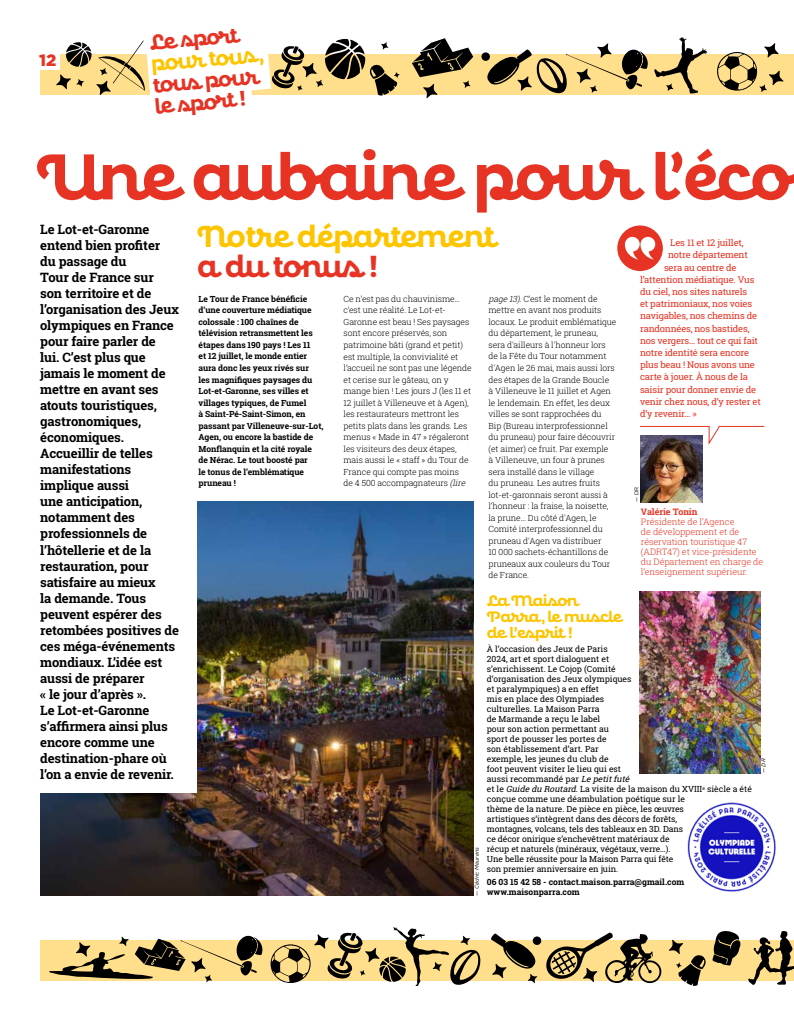
<style>
.page{position:relative;width:794px;height:1021px;background:#fff}
.page>*{position:absolute;margin:0;border:0;box-sizing:border-box;transform-origin:0 0}
.t1{font:700 63.6px "Confiteria Script";color:#e63323}
.t2{font:700 30px "Confiteria Script";color:#fdc500}
.t3{font:700 30px "Confiteria Script";color:#e63323}
.t4{font:700 21px/21.3px "Confiteria Script";color:#e63323}
.t5{font:700 21px "Confiteria Script";color:#fdc500}
.t6{font:900 16.4px "Gotham";color:#e63323}
.t7{font:700 15px/16px "Confiteria Script";color:#fdc500}
.t8{font:700 13px/16px "Roboto Slab";letter-spacing:-.01em;color:#000}
.t9{font:9.3px "Roboto Slab";letter-spacing:-.02em;color:#e63323}
.t10{font:300 9px/10px "Roboto Slab";letter-spacing:-.01em;color:#e63323}
.t11{font:700 9px "Roboto Slab";letter-spacing:-.01em;color:#e63323}
.t12{font:300 8.5px/11.5px "Roboto Slab";letter-spacing:-.01em;color:#000}
.t13{font:8.5px/10px "Roboto Slab";color:#000}
.t14{font:700 8.5px/11.5px "Roboto Slab";letter-spacing:-.01em;color:#000}
.t15{font:italic 5.5px "Gotham";color:#000}
.t16{font:5.5px "Gotham";color:#000}
.s1{font-style:italic}
</style>
<div class="page">
<img style="left:40px;top:501px;width:433px;height:394px">
<div style="left:0;top:462px;width:196px;height:330px;background:#fff"></div>
<div style="left:40px;top:54px;width:754px;height:41px;background:#ffdf8b"></div>
<div style="left:40px;top:940px;width:754px;height:41px;background:#ffdf8b"></div>
<svg style="left:717px;top:43px;width:66px;height:49px"></svg>
<svg style="left:669px;top:939px;width:37px;height:47px"></svg>
<svg style="left:412px;top:38px;width:61px;height:60px"></svg>
<svg style="left:481px;top:37px;width:226px;height:57px"></svg>
<svg style="left:712px;top:931px;width:82px;height:53px"></svg>
<svg style="left:491px;top:932px;width:171px;height:51px"></svg>
<svg style="left:49px;top:927px;width:432px;height:59px"></svg>
<div style="left:26px;top:44px;width:34px;height:25px;background:#fff"></div>
<svg style="left:56px;top:38px;width:343px;height:58px"></svg>
<svg style="left:640px;top:425px;width:125px;height:21px"></svg>
<div style="left:617px;top:225px;width:46px;height:46px;background:#e63323;border-radius:50%"></div>
<svg style="left:625px;top:237px;width:30px;height:23px"></svg>
<img style="left:640px;top:435px;width:62px;height:67px">
<img style="left:639px;top:592px;width:121px;height:181px">
<img style="left:687px;top:802px;width:89px;height:90px">
<h3 class="t6" style="left:39px;top:48px;width:19px">12</h3>
<h3 class="t4" style="left:149px;top:34px;width:90px;rotate:-5deg">Le s port</h3>
<h3 class="t5" style="left:150px;top:50px;width:114px;rotate:-5deg">pour tous ,</h3>
<h3 class="t4" style="left:152px;top:76px;width:104px;rotate:-5deg">tous pour le s port !</h3>
<h1 class="t1" style="left:37px;top:135px;width:755px">Une aubaine pour l’éco</h1>
<p class="t8" style="left:40px;top:221px;width:140px">Le Lot-et-Garonne entend bien profiter du passage du<br>Tour de France sur son territoire et de l’organisation des Jeux olympiques en France pour faire parler de<br>lui. C’est plus que jamais le moment de mettre en avant ses atouts touristiques, gastronomiques, économiques.<br>Accueillir de telles manifestations implique aussi<br>une anticipation, notamment des professionnels de l’hôtellerie et de la restauration, pour satisfaire au mieux<br>la demande. Tous peuvent espérer des retombées positives de ces méga-événements mondiaux. L’idée est aussi de préparer<br>« le jour d’après ».<br>Le Lot-et-Garonne s’affirmera ainsi plus encore comme une destination-phare où l’on a envie de revenir.</p>
<h2 class="t2" style="left:197px;top:216px;width:299px">Notre département</h2>
<h2 class="t3" style="left:197px;top:246px;width:183px">a du tonus !</h2>
<p class="t9" style="left:670px;top:236px;width:75px">Les 11 et 12 juillet,</p>
<p class="t9" style="left:668px;top:248px;width:81px">notre département</p>
<p class="t9" style="left:664px;top:261px;width:74px">sera au centre de</p>
<p class="t9" style="left:640px;top:273px;width:116px">l’attention médiatique. Vus</p>
<p class="t9" style="left:640px;top:285px;width:109px">du ciel, nos sites naturels</p>
<p class="t9" style="left:640px;top:297px;width:114px">et patrimoniaux, nos voies</p>
<p class="t9" style="left:640px;top:309px;width:119px">navigables, nos chemins de</p>
<p class="t9" style="left:640px;top:322px;width:111px">randonnées, nos bastides,</p>
<p class="t9" style="left:640px;top:334px;width:119px">nos vergers… tout ce qui fait</p>
<p class="t9" style="left:640px;top:346px;width:111px">notre identité sera encore</p>
<p class="t9" style="left:640px;top:358px;width:116px">plus beau ! Nous avons une</p>
<p class="t9" style="left:640px;top:370px;width:109px">carte à jouer. À nous de la</p>
<p class="t9" style="left:640px;top:383px;width:118px">saisir pour donner envie de</p>
<p class="t9" style="left:640px;top:395px;width:122px">venir chez nous, d’y rester et</p>
<p class="t9" style="left:640px;top:407px;width:58px">d’y revenir… »</p>
<p class="t14" style="left:198px;top:293px;width:126px">Le Tour de France bénéficie d’une couverture médiatique colossale : 100 chaînes de télévision retransmettent les étapes dans 190 pays ! Les 11<br>et 12 juillet, le monde entier aura donc les yeux rivés sur<br>les magnifiques paysages du<br>Lot-et-Garonne, ses villes et villages typiques, de Fumel<br>à Saint-Pé-Saint-Simon, en passant par Villeneuve-sur-Lot,<br>Agen, ou encore la bastide de<br>Monflanquin et la cité royale de Nérac. Le tout boosté par<br>le tonus de l’emblématique pruneau !</p>
<p class="t12" style="left:343px;top:293px;width:130px">Ce n’est pas du chauvinisme… c’est une réalité. Le Lot-et-<br>Garonne est beau ! Ses paysages sont encore préservés, son patrimoine bâti (grand et petit) est multiple, la convivialité et l’accueil ne sont pas une légende et cerise sur le gâteau, on y mange bien ! Les jours J (les 11 et<br>12 juillet à Villeneuve et à Agen), les restaurateurs mettront les petits plats dans les grands. Les menus « Made in 47 » régaleront les visiteurs des deux étapes, mais aussi le « staff » du Tour de<br>France qui compte pas moins<br>de 4 500 accompagnateurs <span class="s1">(lire</span></p>
<p class="t12" style="left:488px;top:293px;width:129px"><span class="s1">page13)</span>. C’est le moment de mettre en avant nos produits locaux. Le produit emblématique du département, le pruneau, sera d'ailleurs à l'honneur lors de la Fête du Tour notamment d'Agen le 26 mai, mais aussi lors des étapes de la Grande Boucle<br>à Villeneuve le 11 juillet et Agen le lendemain. En effet, les deux villes se sont rapprochées du<br>Bip (Bureau interprofessionnel du pruneau) pour faire découvrir (et aimer) ce fruit. Par exemple<br>à Villeneuve, un four à prunes sera installé dans le village<br>du pruneau. Les autres fruits lot-et-garonnais seront aussi à l’honneur : la fraise, la noisette, la prune… Du côté d'Agen, le<br>Comité interprofessionnel du pruneau d'Agen va distribuer<br>10 000 sachets-échantillons de pruneaux aux couleurs du Tour de France.</p>
<p class="t16" style="left:633px;top:502px;width:16px;rotate:-90deg"><span class="s1">—</span> DR</p>
<p class="t11" style="left:641px;top:505px;width:58px">Valérie Tonin</p>
<p class="t10" style="left:641px;top:516px;width:124px">Présidente de l’Agence<br>de développement et de réservation touristique 47 (ADRT47) et vice-présidente du Département en charge de l’enseignement supérieur.</p>
<h3 class="t7" style="left:487px;top:594px;width:136px">La Maison<br>Parra , le muscle de l’es prit !</h3>
<p class="t13" style="left:487px;top:644px;width:266px">À l’occasion des Jeux de Paris<br>2024, art et sport dialoguent et<br>s’enrichissent. Le Cojop (Comité<br>d’organisation des Jeux olympiques<br>et paralympiques) a en effet<br>mis en place des Olympiades<br>culturelles. La Maison Parra<br>de Marmande a reçu le label<br>pour son action permettant au<br>sport de pousser les portes de<br>son établissement d’art. Par<br>exemple, les jeunes du club de<br>foot peuvent visiter le lieu qui est<br>aussi recommandé par <span class="s1">Le petitfuté<br></span>et le <span class="s1">Guide du Routard</span>. La visite de la maison du XVIII<sup>e</sup> siècle a été conçue comme une déambulation poétique sur le<br>thème de la nature. De pièce en pièce, les œuvres<br>artistiques s’intègrent dans des décors de forêts,<br>montagnes, volcans, tels des tableaux en 3D. Dans<br>ce décor onirique s’enchevêtrent matériaux de<br>récup et naturels (minéraux, végétaux, verre…).<br>Une belle réussite pour la Maison Parra qui fête<br>son premier anniversaire en juin.</p>
<p class="t14" style="left:487px;top:877px;width:199px;line-height:10px">06 03 15 42 58 - contact.maison.parra@gmail.com www.maisonparra.com</p>
<p class="t15" style="left:760px;top:773px;width:16px;rotate:-90deg">— DR</p>
<p class="t15" style="left:473px;top:895px;width:50px;rotate:-90deg">— Cédric Meurens</p>
</div>
